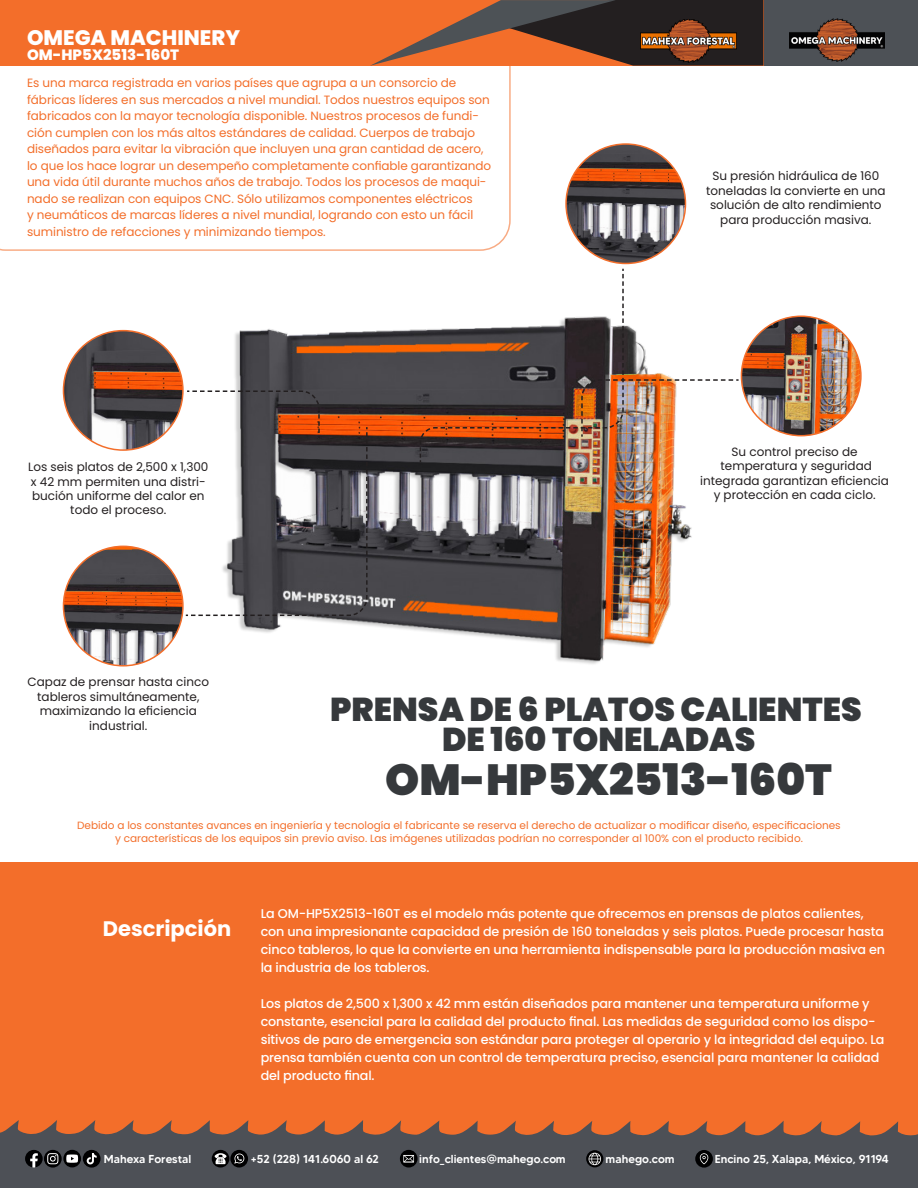
<style>
.page{position:relative;width:918px;height:1188px;background:#fff}
.page>*{position:absolute;margin:0;border:0;box-sizing:border-box;transform-origin:0 0}
.t1{font:900 43.5px "Poppins";color:#36393c}
.t2{font:900 33px "Poppins";color:#36393c}
.t3{font:800 21px "Poppins";color:#fff}
.t4{font:700 21px "Poppins";color:#fff}
.t5{font:800 15px "Poppins";color:#fff}
.t6{font:500 12.75px/18px "Poppins";letter-spacing:-.01em;color:#fff}
.t7{font:12px/16.5px "Poppins";letter-spacing:-.005em;color:#f36e2a}
.t8{font:12px/14.4px "Poppins";color:#231f20;text-align:center}
.t9{font:500 11.55px "MADETOMMY";color:#fff}
.t10{font:10.5px/12.6px "Poppins";color:#f36e2a;text-align:center}
</style>
<div class="page">
<img style="left:168px;top:327px;width:597px;height:337px">
<svg style="left:0;top:66px;width:511px;height:185px"></svg>
<div style="left:0;top:862px;width:918px;height:326px;background:#f36e2a"></div>
<svg style="left:0;top:1120px;width:918px;height:68px;fill:#4d5056"></svg>
<svg style="left:44px;top:1150px;width:18px;height:18px"></svg>
<svg style="left:25px;top:1150px;width:33px;height:17px"></svg>
<div style="left:63px;top:1150px;width:18px;height:17px;background:#000001;border-radius:50%"></div>
<svg style="left:66px;top:1155px;width:12px;height:8px"></svg>
<svg style="left:83px;top:1150px;width:18px;height:18px"></svg>
<svg style="left:87px;top:1153px;width:10px;height:11px"></svg>
<svg style="left:586px;top:1150px;width:17px;height:17px"></svg>
<svg style="left:589px;top:1153px;width:12px;height:12px"></svg>
<svg style="left:212px;top:1150px;width:17px;height:18px"></svg>
<svg style="left:214px;top:1153px;width:13px;height:11px"></svg>
<svg style="left:695px;top:1150px;width:18px;height:18px"></svg>
<svg style="left:700px;top:1153px;width:8px;height:11px"></svg>
<svg style="left:400px;top:1150px;width:18px;height:18px"></svg>
<svg style="left:403px;top:1155px;width:11px;height:7px"></svg>
<svg style="left:230px;top:1150px;width:18px;height:18px"></svg>
<svg style="left:234px;top:1154px;width:10px;height:10px"></svg>
<div style="left:0;top:0;width:918px;height:66px;background:#4d5156"></div>
<div style="left:0;top:0;width:763px;height:66px;background:#f36e2a"></div>
<img style="left:789px;top:19px;width:95px;height:43px">
<svg style="left:370px;top:0;width:393px;height:66px"></svg>
<img style="left:63px;top:331px;width:120px;height:119px;border-radius:60px">
<div style="left:63px;top:330px;width:121px;height:121px;border:2px solid #f36e2a;border-radius:50%"></div>
<img style="left:741px;top:316px;width:120px;height:120px;border-radius:60px">
<div style="left:741px;top:315px;width:121px;height:121px;border:2px solid #f36e2a;border-radius:50%"></div>
<img style="left:566px;top:144px;width:119px;height:119px;border-radius:60px">
<div style="left:565px;top:143px;width:121px;height:121px;border:2px solid #f36e2a;border-radius:50%"></div>
<img style="left:63px;top:546px;width:120px;height:120px;border-radius:60px">
<div style="left:63px;top:546px;width:121px;height:121px;border:2px solid #f36e2a;border-radius:50%"></div>
<svg style="left:184px;top:390px;width:184px;height:227px"></svg>
<img style="left:419px;top:268px;width:321px;height:196px">
<p class="t3" style="left:27px;top:25px;width:215px">OMEGA MACHINERY</p>
<p class="t5" style="left:27px;top:46px;width:154px">OM-HP5X2513-160T</p>
<p class="t7" style="left:27px;top:75px;width:466px">Es una marca registrada en varios países que agrupa a un consorcio de fábricas líderes en sus mercados a nivel mundial. Todos nuestros equipos son fabricados con la mayor tecnología disponible. Nuestros procesos de fundi&shy;ción cumplen con los más altos estándares de calidad. Cuerpos de trabajo diseñados para evitar la vibración que incluyen una gran cantidad de acero, lo que los hace lograr un desempeño completamente confiable garantizando una vida útil durante muchos años de trabajo. Todos los procesos de maqui&shy;nado se realizan con equipos CNC. Sólo utilizamos componentes eléctricos<br>y neumáticos de marcas líderes a nivel mundial, logrando con esto un fácil suministro de refacciones y minimizando tiempos.</p>
<h3 class="t3" style="left:27px;top:28px;width:204px">Omega Machinery</h3>
<p class="t8" style="left:28px;top:460px;width:182px">Los seis platos de 2,500 x 1,300 x 42 mm permiten una distri&shy;bución uniforme del calor en todo el proceso.</p>
<p class="t8" style="left:706px;top:169px;width:181px">Su presión hidráulica de 160 toneladas la convierte en una solución de alto rendimiento para producción masiva.</p>
<p class="t8" style="left:732px;top:445px;width:128px">Su control preciso de</p>
<p class="t8" style="left:721px;top:459px;width:153px">temperatura y seguridad</p>
<p class="t8" style="left:700px;top:473px;width:190px">integrada garantizan eficiencia y protección en cada ciclo.</p>
<p class="t8" style="left:28px;top:675px;width:183px">Capaz de prensar hasta cinco tableros simultáneamente, maximizando la eficiencia industrial.</p>
<p class="t2" style="left:330px;top:690px;width:533px">PRENSA DE 6 PLATOS CALIENTES</p>
<p class="t2" style="left:442px;top:720px;width:315px">DE 160 TONELADAS</p>
<p class="t1" style="left:385px;top:755px;width:448px">OM-HP5X2513-160T</p>
<p class="t10" style="left:77px;top:819px;width:765px">Debido a los constantes avances en ingeniería y tecnología el fabricante se reserva el derecho de actualizar o modificar diseño, especificaciones y características de los equipos sin previo aviso. Las imágenes utilizadas podrían no corresponder al 100% con el producto recibido.</p>
<p class="t4" style="left:103px;top:916px;width:130px">Descripción</p>
<p class="t6" style="left:261px;top:905px;width:626px">La OM-HP5X2513-160T es el modelo más potente que ofrecemos en prensas de platos calientes, con una impresionante capacidad de presión de 160 toneladas y seis platos. Puede procesar hasta cinco tableros, lo que la convierte en una herramienta indispensable para la producción masiva en la industria de los tableros.</p>
<p class="t6" style="left:261px;top:995px;width:625px">Los platos de 2,500 x 1,300 x 42 mm están diseñados para mantener una temperatura uniforme y constante, esencial para la calidad del producto final. Las medidas de seguridad como los dispo&shy;sitivos de paro de emergencia son estándar para proteger al operario y la integridad del equipo. La prensa también cuenta con un control de temperatura preciso, esencial para mantener la calidad del producto final.</p>
<p class="t9" style="left:104px;top:1152px;width:89px">Mahexa Forestal</p>
<p class="t9" style="left:251px;top:1152px;width:130px">+52 (228) 141.6060 al 62</p>
<p class="t9" style="left:419px;top:1152px;width:148px">info_clientes@mahego.com</p>
<p class="t9" style="left:606px;top:1152px;width:70px">mahego.com</p>
<p class="t9" style="left:715px;top:1152px;width:176px">Encino 25, Xalapa, México, 91194</p>
</div>
